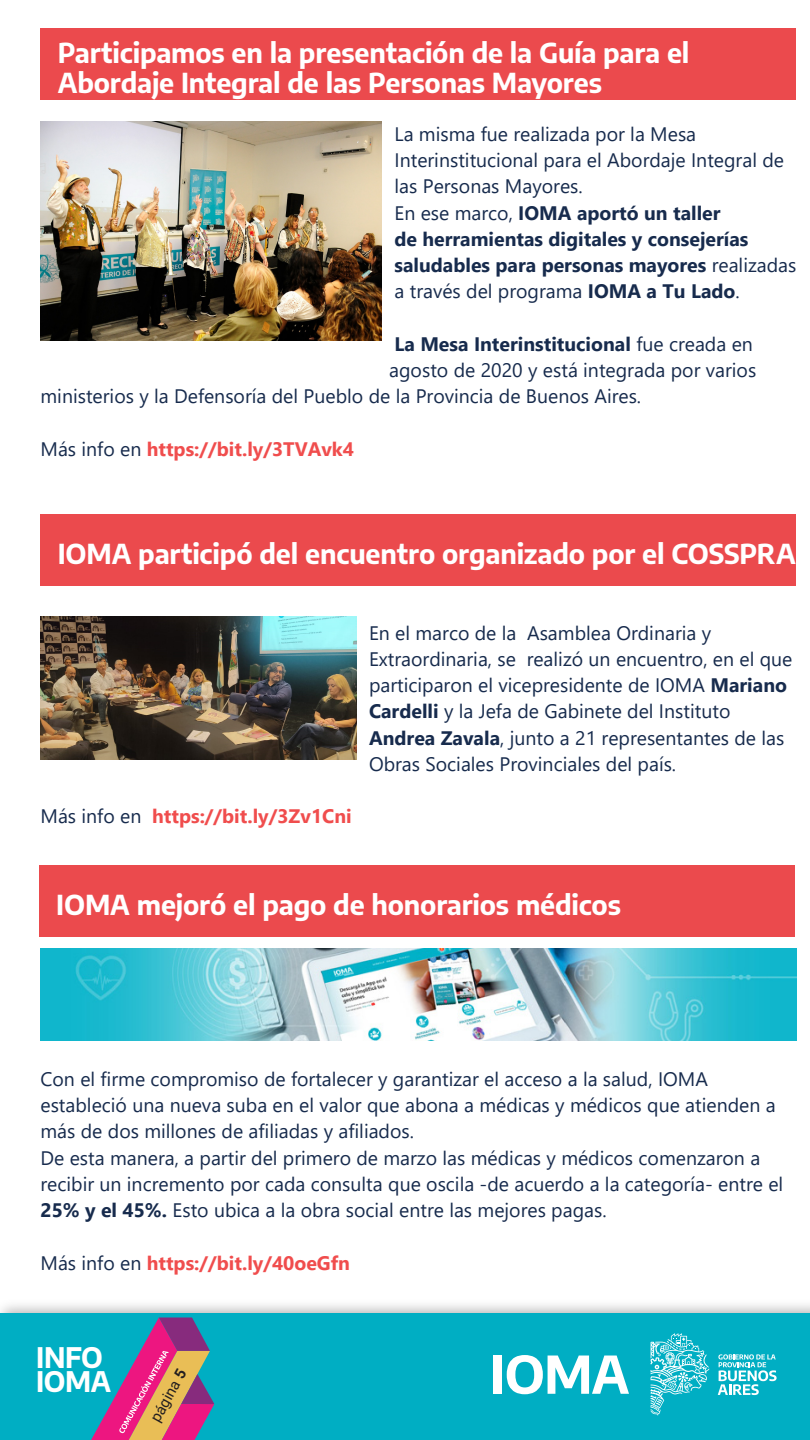
<style>
.page{position:relative;width:810px;height:1440px;background:#fff}
.page>*{position:absolute;margin:0;border:0;box-sizing:border-box;transform-origin:0 0}
.t1{font:700 27.83px/24.1px "Encode Sans";letter-spacing:-.015em;color:#fff}
.t2{font:700 27px/30px "Encode Sans";letter-spacing:-.005em;color:#fff}
.t3{font:19.5px/26.2px "Segoe UI";color:#172b4d}
.t4{font:700 19.5px "Segoe UI";color:#f04d4d}
.t5{font:700 19.5px "Segoe UI";color:#172b4d}
.t6{font:15px "Roboto";color:#231f20}
.s1{font-weight:700}
.s2{font-weight:400}
.s3{font-weight:400;color:#172b4d}
</style>
<div class="page">
<img style="left:0;top:1305px;width:810px;height:9px">
<div style="left:0;top:1314px;width:810px;height:126px;background:#00aec3"></div>
<svg style="left:718px;top:1354px;width:59px;height:41px"></svg>
<svg style="left:651px;top:1333px;width:58px;height:82px"></svg>
<div style="left:494px;top:1356px;width:8px;height:38px;background:#fff"></div>
<svg style="left:507px;top:1355px;width:122px;height:39px"></svg>
<svg style="left:91px;top:1317px;width:123px;height:123px"></svg>
<img style="left:40px;top:121px;width:342px;height:219px">
<div style="left:40px;top:514px;width:756px;height:72px;background:#eb4a4d"></div>
<div style="left:39px;top:866px;width:756px;height:72px;background:#eb4a4d"></div>
<img style="left:41px;top:948px;width:755px;height:93px">
<div style="left:40px;top:28px;width:756px;height:72px;background:#eb4a4d"></div>
<img style="left:41px;top:617px;width:315px;height:142px">
<p class="t2" style="left:58px;top:37px;width:633px">Participamos en la presentación de la Guía para el<br>Abordaje Integral de las Personas Mayores</p>
<p class="t3" style="left:394px;top:119px;width:404px">La misma fue realizada por la Mesa Interinstitucional para el Abordaje Integral de las Personas Mayores.<br>En ese marco, <span class="s1">IOMA aportó un taller<br>de herramientas digitales y consejerías saludables para personas mayores</span> realizadas a través del programa <span class="s1">IOMA a Tu Lado</span>.</p>
<p class="t5" style="left:394px;top:326px;width:360px">La Mesa Interinstitucional <span class="s2">fue creada en</span></p>
<p class="t3" style="left:389px;top:355px;width:369px">agosto de 2020 y está integrada por varios</p>
<p class="t3" style="left:40px;top:382px;width:602px">ministerios y la Defensoría del Pueblo de la Provincia de Buenos Aires.</p>
<p class="t4" style="left:40px;top:431px;width:315px"><span class="s3">Más info en</span> https://bit.ly/3TVAvk4</p>
<p class="t2" style="left:58px;top:537px;width:740px">IOMA participó del encuentro organizado por el COSSPRA</p>
<p class="t4" style="left:40px;top:798px;width:313px"><span class="s3">Más info en</span> https://bit.ly/3Zv1Cni</p>
<p class="t3" style="left:369px;top:618px;width:425px">En el marco de la Asamblea Ordinaria y Extraordinaria, se realizó un encuentro, en el que participaron el vicepresidente de IOMA <span class="s1">Mariano Cardelli</span> y la Jefa de Gabinete del Instituto <span class="s1">Andrea Zavala</span>, junto a 21 representantes de las Obras Sociales Provinciales del país.</p>
<p class="t2" style="left:56px;top:889px;width:566px">IOMA mejoró el pago de honorarios médicos</p>
<p class="t3" style="left:40px;top:1064px;width:737px">Con el firme compromiso de fortalecer y garantizar el acceso a la salud, IOMA estableció una nueva suba en el valor que abona a médicas y médicos que atienden a más de dos millones de afiliadas y afiliados.</p>
<p class="t3" style="left:40px;top:1143px;width:744px">De esta manera, a partir del primero de marzo las médicas y médicos comenzaron a recibir un incremento por cada consulta que oscila -de acuerdo a la categoría- entre el<br><span class="s1">25% y el 45%.</span> Esto ubica a la obra social entre las mejores pagas.</p>
<p class="t4" style="left:40px;top:1244px;width:311px"><span class="s3">Más info en</span> https://bit.ly/40oeGfn</p>
<h1 class="t1" style="left:36px;top:1343px;width:77px">INFO<br>IOMA</h1>
<p class="t6" style="left:145px;top:1415px;width:59px;rotate:-61deg">página <span class="s1">5</span></p>
</div>
